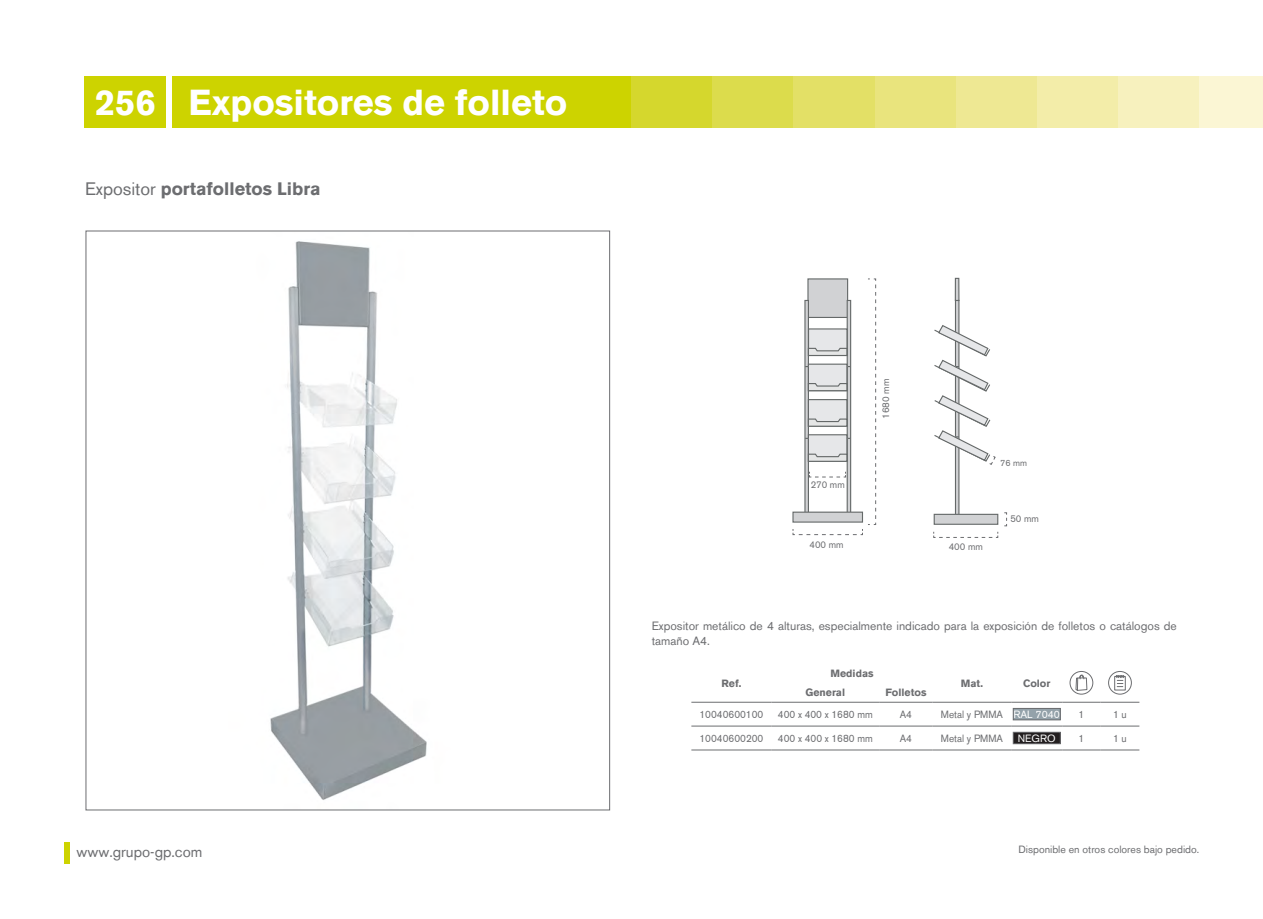
<style>
.page{position:relative;width:1263px;height:919px;background:#fff}
.page>*{position:absolute;margin:0;border:0;box-sizing:border-box;transform-origin:0 0}
.t1{font:700 36px "Akzidenz Grotesk BE";color:#fff}
.t2{font:700 18px "Akzidenz Grotesk BE";color:#6c6d70}
.t3{font:15px "Akzidenz Grotesk BE";color:#6c6d70}
.t4{font:12px/14.2px "Akzidenz Grotesk BE";color:#6c6d70}
.t5{font:10.5px "Akzidenz Grotesk BE";color:#6c6d70;scale:.95 1}
.t6{font:10.5px "Akzidenz Grotesk BE";color:#6c6d70}
.t7{font:700 10.5px "Akzidenz Grotesk BE";color:#6c6d70}
.t8{font:10.5px "Akzidenz Grotesk BE";color:#fff}
.t9{font:9.75px "Akzidenz Grotesk BE";color:#6c6d70}
.t10{font:9px "Akzidenz Grotesk BE";color:#6c6d70}
.s1{font-weight:400}
.s2{color:#fff}
</style>
<div class="page">
<div style="left:173px;top:77px;width:459px;height:51px;background:#cdd300"></div>
<div style="left:85px;top:77px;width:81px;height:51px;background:#cdd300"></div>
<div style="left:631px;top:77px;width:82px;height:51px;background:#d5d72d"></div>
<div style="left:713px;top:77px;width:81px;height:51px;background:#dcdc4c"></div>
<div style="left:794px;top:77px;width:81px;height:51px;background:#e3e066"></div>
<div style="left:875px;top:77px;width:81px;height:51px;background:#e9e47d"></div>
<div style="left:956px;top:77px;width:81px;height:51px;background:#eee893"></div>
<div style="left:1037px;top:77px;width:81px;height:51px;background:#f3eda9"></div>
<div style="left:1118px;top:77px;width:81px;height:51px;background:#f7f1be"></div>
<div style="left:1199px;top:77px;width:64px;height:51px;background:#fbf6d4"></div>
<div style="left:64px;top:842px;width:6px;height:21px;background:#cdd300"></div>
<svg style="left:792px;top:278px;width:215px;height:260px"></svg>
<hr style="left:691px;top:702px;width:80px;height:1px;background:#6c6d70">
<hr style="left:691px;top:725px;width:80px;height:1px;background:#6c6d70">
<hr style="left:771px;top:702px;width:108px;height:1px;background:#6c6d70">
<hr style="left:879px;top:702px;width:53px;height:1px;background:#6c6d70">
<hr style="left:771px;top:725px;width:108px;height:1px;background:#6c6d70">
<hr style="left:879px;top:725px;width:53px;height:1px;background:#6c6d70">
<hr style="left:932px;top:702px;width:79px;height:1px;background:#6c6d70">
<hr style="left:932px;top:725px;width:79px;height:1px;background:#6c6d70">
<hr style="left:1011px;top:702px;width:51px;height:1px;background:#6c6d70">
<hr style="left:1011px;top:725px;width:51px;height:1px;background:#6c6d70">
<hr style="left:1062px;top:702px;width:38px;height:1px;background:#6c6d70">
<hr style="left:1062px;top:725px;width:38px;height:1px;background:#6c6d70">
<hr style="left:1100px;top:702px;width:39px;height:1px;background:#6c6d70">
<hr style="left:1100px;top:725px;width:39px;height:1px;background:#6c6d70">
<hr style="left:691px;top:749px;width:80px;height:1px;background:#6c6d70">
<hr style="left:771px;top:749px;width:108px;height:1px;background:#6c6d70">
<hr style="left:879px;top:749px;width:53px;height:1px;background:#6c6d70">
<hr style="left:932px;top:749px;width:79px;height:1px;background:#6c6d70">
<hr style="left:1011px;top:749px;width:51px;height:1px;background:#6c6d70">
<hr style="left:1062px;top:749px;width:38px;height:1px;background:#6c6d70">
<hr style="left:1100px;top:749px;width:39px;height:1px;background:#6c6d70">
<svg style="left:1075px;top:674px;width:13px;height:17px"></svg>
<div style="left:1069px;top:671px;width:24px;height:23px;border:1px solid #6c6d70;border-radius:50%"></div>
<div style="left:1114px;top:676px;width:12px;height:14px;border:1px solid #6c6d70"></div>
<div style="left:1108px;top:671px;width:24px;height:23px;border:1px solid #6c6d70;border-radius:50%"></div>
<svg style="left:1115px;top:675px;width:10px;height:12px"></svg>
<div style="left:1013px;top:708px;width:47px;height:11px;background:#94a2aa"></div>
<div style="left:1013px;top:708px;width:47px;height:12px;border:1px solid #6c6d70"></div>
<div style="left:1013px;top:732px;width:47px;height:11px;background:#231f20"></div>
<div style="left:1013px;top:732px;width:47px;height:11px;border:1px solid #6c6d70"></div>
<img style="left:270px;top:241px;width:157px;height:559px">
<h1 class="t1" style="left:95px;top:81px;width:62px">256</h1>
<h1 class="t1" style="left:189px;top:81px;width:380px">Expositores de folleto</h1>
<h2 class="t2" style="left:85px;top:178px;width:237px"><span class="s1">Expositor</span> portafolletos Libra</h2>
<p class="t3" style="left:77px;top:842px;width:127px">www.grupo-gp.com</p>
<p class="t9" style="left:811px;top:479px;width:36px">270 mm</p>
<p class="t9" style="left:809px;top:539px;width:36px">400 mm</p>
<p class="t9" style="left:880px;top:419px;width:42px;rotate:-90deg">1680 mm</p>
<p class="t10" style="left:1000px;top:458px;width:28px">76 mm</p>
<p class="t9" style="left:949px;top:541px;width:36px">400 mm</p>
<p class="t9" style="left:1010px;top:513px;width:30px">50 mm</p>
<p class="t4" style="left:652px;top:619px;width:527px">Expositor metálico de 4 alturas, especialmente indicado para la exposición de folletos o catálogos de tamaño A4.</p>
<p class="t7" style="left:721px;top:676px;width:21px">Ref.</p>
<p class="t7" style="left:830px;top:667px;width:45px">Medidas</p>
<p class="t7" style="left:805px;top:686px;width:41px">General</p>
<p class="t7" style="left:885px;top:686px;width:43px">Folletos</p>
<p class="t7" style="left:961px;top:676px;width:24px">Mat.</p>
<p class="t7" style="left:1023px;top:676px;width:29px">Color</p>
<p class="t5" style="left:699px;top:708px;width:69px">10040600100</p>
<p class="t5" style="left:778px;top:708px;width:101px">400 x 400 x 1680 mm</p>
<p class="t5" style="left:900px;top:708px;width:14px">A4</p>
<p class="t5" style="left:941px;top:708px;width:127px">Metal y PMMA <span class="s2">RAL 7040</span></p>
<p class="t5" style="left:1078px;top:708px;width:8px">1</p>
<p class="t5" style="left:1113px;top:708px;width:16px">1 u</p>
<p class="t5" style="left:699px;top:731px;width:69px">10040600200</p>
<p class="t5" style="left:778px;top:731px;width:101px">400 x 400 x 1680 mm</p>
<p class="t5" style="left:900px;top:731px;width:14px">A4</p>
<p class="t5" style="left:941px;top:731px;width:67px">Metal y PMMA</p>
<p class="t8" style="left:1018px;top:731px;width:39px">NEGRO</p>
<p class="t5" style="left:1078px;top:731px;width:8px">1</p>
<p class="t5" style="left:1113px;top:731px;width:16px">1 u</p>
<p class="t6" style="left:1018px;top:843px;width:182px">Disponible en otros colores bajo pedido.</p>
</div>
